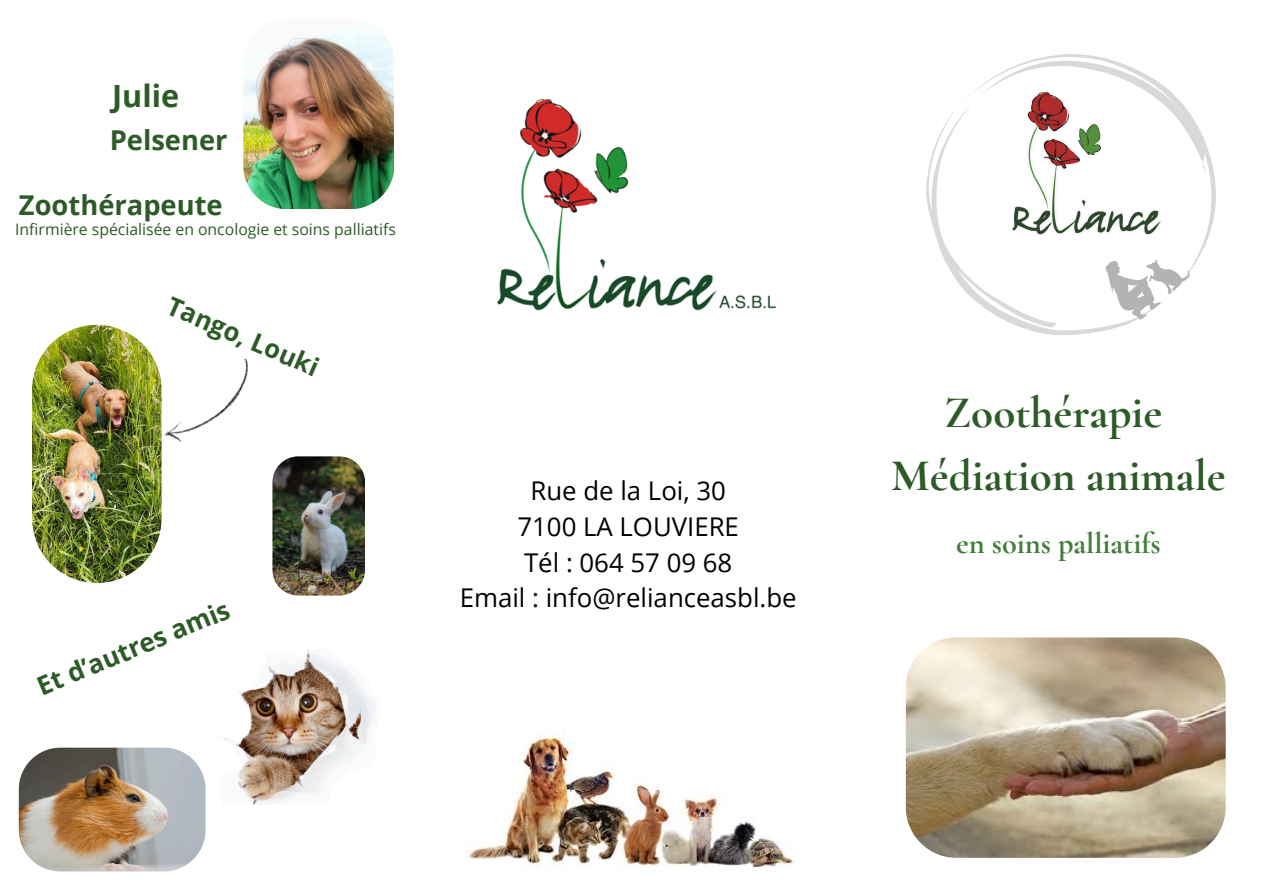
<style>
.page{position:relative;width:1263px;height:894px;background:#fff}
.page>*{position:absolute;margin:0;border:0;box-sizing:border-box;transform-origin:0 0}
.t1{font:700 45.15px/62.6px "Cormorant Garamond";color:#2d5b27;text-align:center}
.t2{font:700 30.6px "Open Sans";color:#2d5b27}
.t3{font:700 30.3px "Cormorant Garamond";color:#437d3c}
.t4{font:700 27.3px "Open Sans";color:#2d5b27}
.t5{font:25.8px/35.5px "Open Sans";color:#000;text-align:center}
.t6{font:700 25.8px "Open Sans";color:#2d5b27}
.t7{font:700 25.5px "Open Sans";color:#2d5b27}
.t8{font:15.75px "Open Sans";color:#2d5b27}
</style>
<div class="page">
<img style="left:497px;top:99px;width:280px;height:212px">
<img style="left:466px;top:734px;width:330px;height:134px">
<img style="left:906px;top:637px;width:319px;height:220px;border-radius:51px">
<svg style="left:926px;top:54px;width:290px;height:281px"></svg>
<svg style="left:1093px;top:246px;width:100px;height:79px"></svg>
<img style="left:32px;top:325px;width:129px;height:257px">
<img style="left:243px;top:19px;width:151px;height:190px;border-radius:44px">
<img style="left:217px;top:649px;width:158px;height:155px">
<img style="left:272px;top:456px;width:93px;height:139px;border-radius:26px">
<img style="left:19px;top:747px;width:187px;height:124px;border-radius:42px">
<img style="left:165px;top:358px;width:84px;height:84px">
<p class="t2" style="left:112px;top:74px;width:68px">Julie</p>
<p class="t4" style="left:110px;top:121px;width:119px">Pelsener</p>
<h3 class="t4" style="left:19px;top:185px;width:205px">Zoothérapeute</h3>
<p class="t8" style="left:15px;top:218px;width:382px">Infirmière spécialisée en oncologie et soins palliatifs</p>
<h3 class="t7" style="left:175px;top:288px;width:164px;rotate:23deg">Tango, Louki</h3>
<p class="t6" style="left:31px;top:671px;width:208px;rotate:-23deg">Et d’autres amis</p>
<p class="t5" style="left:460px;top:472px;width:338px">Rue de la Loi, 30<br>7100 LA LOUVIERE<br>Tél : 064 57 09 68<br>Email : info@relianceasbl.be</p>
<h2 class="t1" style="left:891px;top:381px;width:336px">Zoothérapie<br>Médiation animale</h2>
<h3 class="t3" style="left:956px;top:525px;width:206px">en soins palliatifs</h3>
</div>
